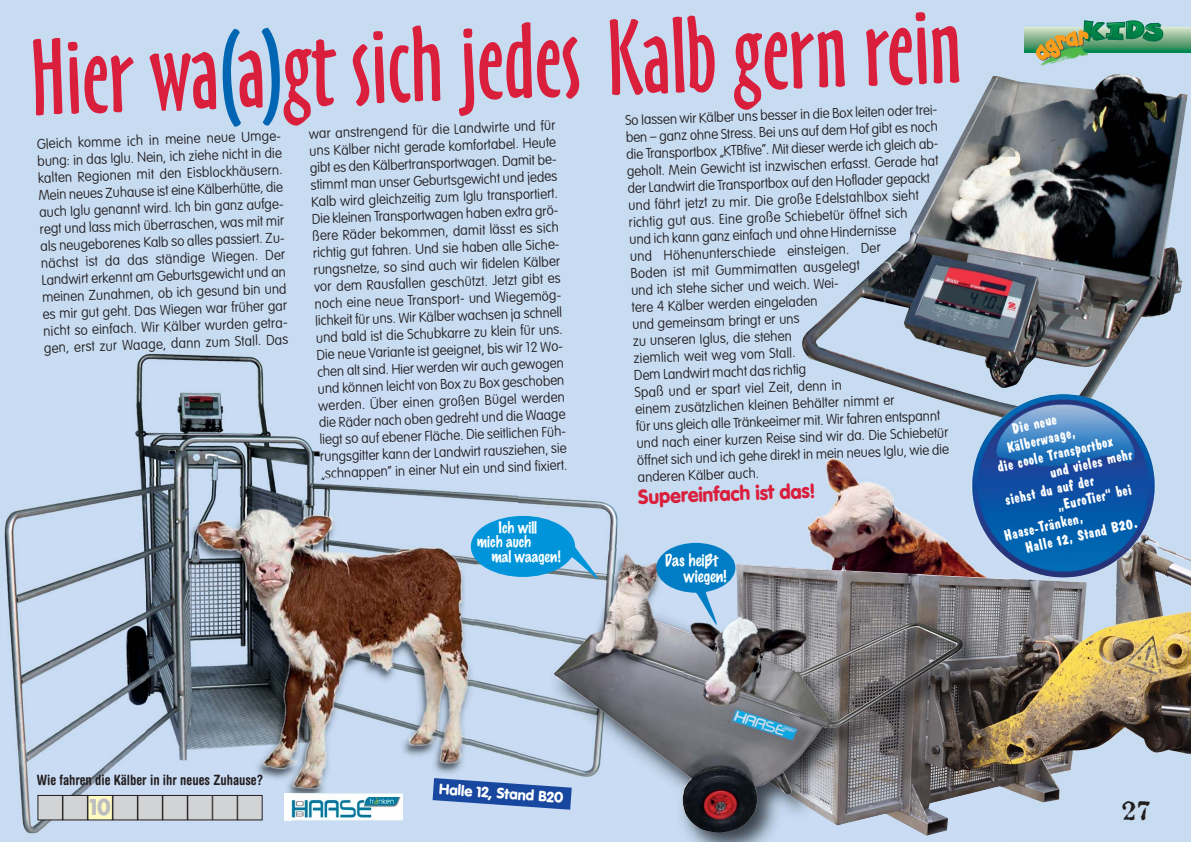
<style>
.page{position:relative;width:1191px;height:842px;background:#c7dbf1}
.page>*{position:absolute;margin:0;border:0;box-sizing:border-box;transform-origin:0 0}
.t1{font:99.5px "Oz Handicraft";color:#da1f3d}
.t2{font:25px "Attic";color:#231f20}
.t3{font:700 21.2px "Futura";color:#bbbdc0;scale:.94 1}
.t4{font:900 20px "VAG Rounded";color:#da1f3d;scale:.96 1}
.t5{font:15.3px/15.3px "Marker";color:#fff}
.t6{font:700 15px "Dom Casual";color:#fff;scale:.96 1}
.t7{font:900 14.6px "VAG Rounded";color:#fff}
.t8{font:14.5px "Marker";color:#fff}
.t9{font:700 condensed 14.2px "Helvetica Rounded";color:#231f20;scale:.96 1}
.t10{font:100 14px/17px "VAG Rounded";color:#231f20;scale:.96 1}
.s1{color:#0066b3}
</style>
<div class="page">
<img style="left:4px;top:354px;width:614px;height:480px">
<img style="left:807px;top:458px;width:131px;height:76px">
<svg style="left:1024px;top:28px;width:167px;height:24px"></svg>
<svg style="left:1035px;top:20px;width:129px;height:45px"></svg>
<img style="left:802px;top:74px;width:385px;height:353px">
<img style="left:736px;top:534px;width:455px;height:269px">
<img style="left:616px;top:574px;width:152px;height:268px">
<img style="left:542px;top:581px;width:74px;height:253px">
<img style="left:737px;top:574px;width:272px;height:262px">
<img style="left:742px;top:574px;width:267px;height:11px">
<img style="left:554px;top:613px;width:410px;height:220px">
<img style="left:146px;top:477px;width:371px;height:333px">
<img style="left:321px;top:477px;width:48px;height:3px">
<img style="left:181px;top:504px;width:298px;height:292px">
<img style="left:696px;top:610px;width:42px;height:22px">
<img style="left:738px;top:616px;width:69px;height:62px">
<img style="left:680px;top:632px;width:60px;height:78px">
<img style="left:738px;top:650px;width:65px;height:67px">
<img style="left:599px;top:543px;width:18px;height:31px">
<img style="left:560px;top:574px;width:56px;height:50px">
<img style="left:615px;top:625px;width:73px;height:59px">
<img style="left:560px;top:624px;width:56px;height:50px">
<img style="left:605px;top:550px;width:51px;height:24px">
<img style="left:616px;top:574px;width:40px;height:39px">
<img style="left:601px;top:613px;width:60px;height:48px">
<img style="left:594px;top:624px;width:22px;height:32px">
<svg style="left:471px;top:516px;width:128px;height:65px"></svg>
<svg style="left:656px;top:543px;width:79px;height:82px"></svg>
<img style="left:284px;top:793px;width:119px;height:27px">
<div style="left:113px;top:795px;width:24px;height:25px;background:#d1d3d4"></div>
<div style="left:113px;top:795px;width:25px;height:25px;border:1px solid #231f20"></div>
<div style="left:138px;top:795px;width:24px;height:25px;background:#d1d3d4"></div>
<div style="left:138px;top:795px;width:25px;height:25px;border:1px solid #231f20"></div>
<div style="left:163px;top:795px;width:24px;height:25px;background:#d1d3d4"></div>
<div style="left:188px;top:795px;width:24px;height:25px;background:#d1d3d4"></div>
<div style="left:187px;top:795px;width:25px;height:25px;border:1px solid #231f20"></div>
<div style="left:213px;top:795px;width:24px;height:25px;background:#d1d3d4"></div>
<div style="left:212px;top:795px;width:25px;height:25px;border:1px solid #231f20"></div>
<div style="left:238px;top:795px;width:24px;height:25px;background:#d1d3d4"></div>
<div style="left:237px;top:795px;width:25px;height:25px;border:1px solid #231f20"></div>
<div style="left:88px;top:795px;width:24px;height:25px;background:#fffac2"></div>
<div style="left:88px;top:795px;width:25px;height:25px;border:1px solid #231f20"></div>
<div style="left:63px;top:795px;width:24px;height:25px;background:#d1d3d4"></div>
<div style="left:63px;top:795px;width:25px;height:25px;border:1px solid #231f20"></div>
<div style="left:38px;top:795px;width:24px;height:25px;background:#d1d3d4"></div>
<div style="left:38px;top:795px;width:25px;height:25px;border:1px solid #231f20"></div>
<img style="left:971px;top:394px;width:184px;height:184px;border-radius:50%">
<svg style="left:432px;top:778px;width:140px;height:32px"></svg>
<h1 class="t1" style="left:29px;top:40px;width:932px;rotate:-2deg">Hier wa<span class="s1">(</span>a<span class="s1">)</span>gt sich jedes Kalb gern rein</h1>
<p class="t10" style="left:625px;top:113px;width:329px;rotate:-2deg">So lassen wir Kälber uns besser in die Box leiten oder trei&shy;ben – ganz ohne Stress. Bei uns auf dem Hof gibt es noch die Transportbox „KTBfive“. Mit dieser werde ich gleich ab&shy;geholt. Mein Gewicht ist inzwischen erfasst. Gerade hat der Landwirt die Transportbox auf den Hoflader gepackt und fährt jetzt zu mir. Die große Edelstahlbox sieht richtig gut aus. Eine große Schiebetür öffnet sich<br>und ich kann ganz einfach und ohne Hindernisse<br>und Höhenunterschiede einsteigen. Der<br>Boden ist mit Gummimatten ausgelegt<br>und ich stehe sicher und weich. Wei-<br>tere 4 Kälber werden eingeladen<br>und gemeinsam bringt er uns<br>zu unseren Iglus, die stehen<br>ziemlich weit weg vom Stall.<br>Dem Landwirt macht das richtig<br>Spaß und er spart viel Zeit, denn in<br>einem zusätzlichen kleinen Behälter nimmt er<br>für uns gleich alle Tränkeeimer mit. Wir fahren entspannt und nach einer kurzen Reise sind wir da. Die Schiebetür öffnet sich und ich gehe direkt in mein neues Iglu, wie die anderen Kälber auch.</p>
<h3 class="t4" style="left:638px;top:489px;width:185px;rotate:-2deg">Supereinfach ist das!</h3>
<p class="t10" style="left:37px;top:137px;width:258px;rotate:-2deg">Gleich komme ich in meine neue Umge&shy;bung: in das Iglu. Nein, ich ziehe nicht in die kalten Regionen mit den Eisblockhäusern.<br>Mein neues Zuhause ist eine Kälberhütte, die auch Iglu genannt wird. Ich bin ganz aufge&shy;regt und lass mich überraschen, was mit mir als neugeborenes Kalb so alles passiert. Zu&shy;nächst ist da das ständige Wiegen. Der Landwirt erkennt am Geburtsgewicht und an meinen Zunahmen, ob ich gesund bin und es mir gut geht. Das Wiegen war früher gar nicht so einfach. Wir Kälber wurden getra&shy;gen, erst zur Waage, dann zum Stall. Das</p>
<p class="t10" style="left:308px;top:126px;width:261px;rotate:-2deg">war anstrengend für die Landwirte und für uns Kälber nicht gerade komfortabel. Heute gibt es den Kälbertransportwagen. Damit be&shy;stimmt man unser Geburtsgewicht und jedes Kalb wird gleichzeitig zum Iglu transportiert.<br>Die kleinen Transportwagen haben extra grö&shy;ßere Räder bekommen, damit lässt es sich richtig gut fahren. Und sie haben alle Siche&shy;rungsnetze, so sind auch wir fidelen Kälber vor dem Rausfallen geschützt. Jetzt gibt es noch eine neue Transport- und Wiegemög&shy;lichkeit für uns. Wir Kälber wachsen ja schnell und bald ist die Schubkarre zu klein für uns.<br>Die neue Variante ist geeignet, bis wir 12 Wo&shy;chen alt sind. Hier werden wir auch gewogen und können leicht von Box zu Box geschoben werden. Über einen großen Bügel werden die Räder nach oben gedreht und die Waage liegt so auf ebener Fläche. Die seitlichen Füh&shy;rungsgitter kann der Landwirt rausziehen, sie „schnappen“ in einer Nut ein und sind fixiert.</p>
<p class="t8" style="left:498px;top:519px;width:40px">Ich will</p>
<p class="t8" style="left:477px;top:534px;width:56px">mich auch</p>
<p class="t8" style="left:491px;top:548px;width:71px">mal waagen!</p>
<p class="t5" style="left:684px;top:553px;width:44px;text-indent:-19px">Das heil3t wiegen!</p>
<p class="t6" style="left:1010px;top:423px;width:49px;rotate:-13deg">Die neue</p>
<p class="t6" style="left:1005px;top:442px;width:75px;rotate:-13deg">Kälberwaage,</p>
<p class="t6" style="left:996px;top:461px;width:125px;rotate:-13deg">die coole Transportbox</p>
<p class="t6" style="left:1048px;top:467px;width:89px;rotate:-13deg">und vieles mehr</p>
<p class="t6" style="left:1003px;top:495px;width:96px;rotate:-13deg">siehst du auf der</p>
<p class="t6" style="left:1056px;top:500px;width:81px;rotate:-13deg">„EuroTier“ bei</p>
<p class="t6" style="left:1002px;top:530px;width:86px;rotate:-13deg">Haase-Tränken,</p>
<p class="t6" style="left:1024px;top:542px;width:121px;rotate:-13deg">Halle 12, Stand B20.</p>
<p class="t9" style="left:37px;top:775px;width:237px">Wie fahren die Kälber in ihr neues Zuhause?</p>
<h3 class="t3" style="left:87px;top:797px;width:27px">10</h3>
<p class="t7" style="left:440px;top:783px;width:126px;rotate:4deg">Halle 12, Stand B20</p>
<h2 class="t2" style="left:1121px;top:801px;width:31px">27</h2>
</div>
